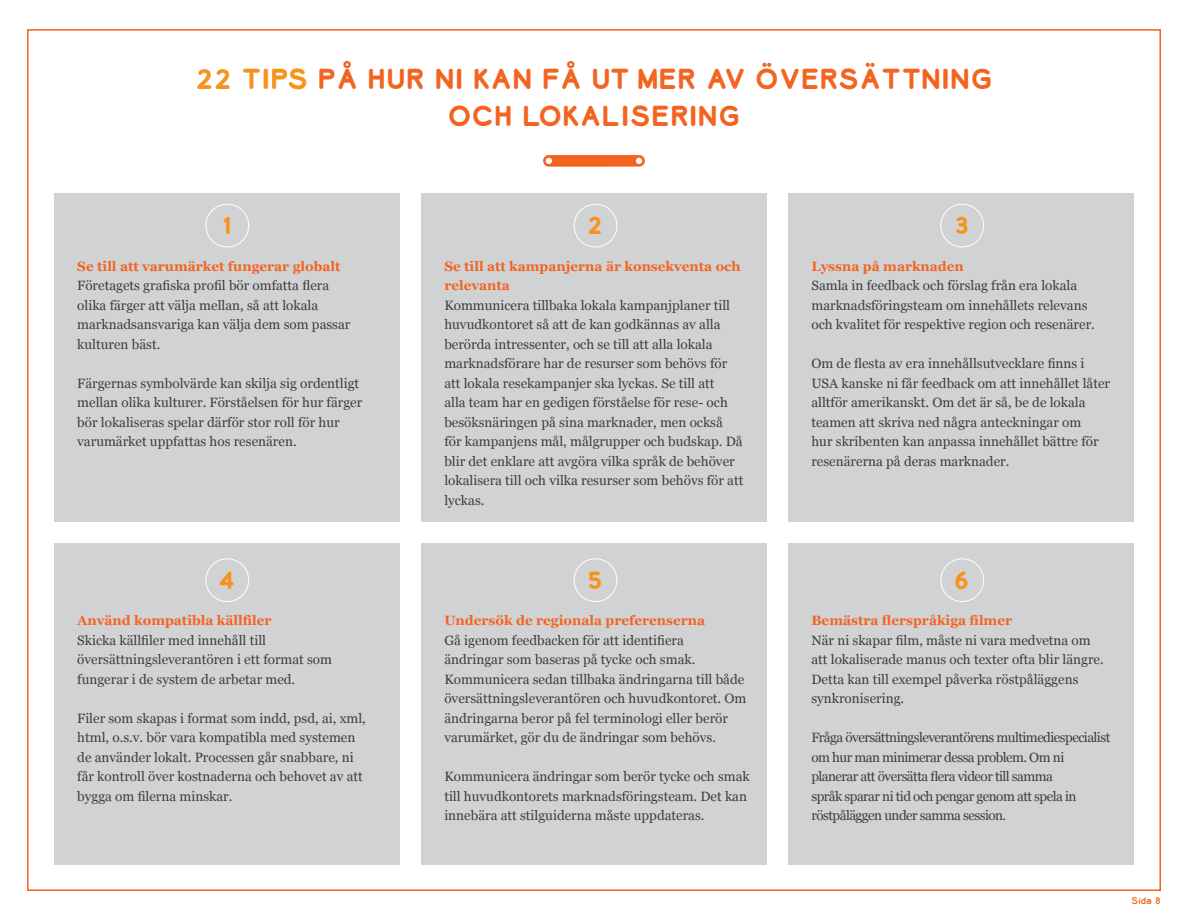
<style>
.page{position:relative;width:1188px;height:918px;background:#fff}
.page>*{position:absolute;margin:0;border:0;box-sizing:border-box;transform-origin:0 0}
.Lion_Main_Title{font:700 27px/37.5px "Lionbridge Sans";color:#f36421;text-align:center}
.Lion_Body{font:700 23.4px "Lionbridge Sans";color:#f7931d}
.t1{font:13.5px/19.5px "Georgia";color:#3e3e3f}
.t2{font:13.5px/19.5px "Georgia";letter-spacing:-.04em;color:#3e3e3f}
.t3{font:700 13.5px/19.5px "Georgia";color:#f36421}
.Lion_Intro{font:9px "Lionbridge Sans";color:#f36421}
.s1{color:#f7931d}
</style>
<div class="page">
<div style="left:54px;top:193px;width:346px;height:329px;background:#d1d2d4"></div>
<div style="left:788px;top:193px;width:346px;height:329px;background:#d1d2d4"></div>
<div style="left:421px;top:193px;width:346px;height:329px;background:#d1d2d4"></div>
<div style="left:54px;top:543px;width:346px;height:321px;background:#d1d2d4"></div>
<div style="left:788px;top:543px;width:346px;height:321px;background:#d1d2d4"></div>
<div style="left:421px;top:543px;width:346px;height:321px;background:#d1d2d4"></div>
<svg style="left:543px;top:155px;width:102px;height:12px"></svg>
<div style="left:205px;top:204px;width:44px;height:43px;border:1px solid #fff;border-radius:50%"></div>
<div style="left:940px;top:204px;width:44px;height:43px;border:1px solid #fff;border-radius:50%"></div>
<div style="left:574px;top:204px;width:43px;height:43px;border:1px solid #fff;border-radius:50%"></div>
<div style="left:205px;top:558px;width:44px;height:44px;border:1px solid #fff;border-radius:50%"></div>
<div style="left:940px;top:558px;width:44px;height:44px;border:1px solid #fff;border-radius:50%"></div>
<div style="left:574px;top:558px;width:43px;height:44px;border:1px solid #fff;border-radius:50%"></div>
<p class="Lion_Main_Title" style="left:195px;top:59px;width:799px"><span class="s1">22 TIPS</span> PÅ HUR NI KAN FÅ UT MER AV ÖVERSÄTTNING<br>OCH LOKALISERING</p>
<p class="Lion_Body" style="left:222px;top:209px;width:11px">1</p>
<p class="Lion_Body" style="left:587px;top:209px;width:18px">2</p>
<p class="Lion_Body" style="left:955px;top:209px;width:16px">3</p>
<p class="t3" style="left:77px;top:256px;width:265px">Se till att varumärket fungerar globalt</p>
<p class="t1" style="left:77px;top:275px;width:275px">Företagets grafiska profil bör omfatta flera olika färger att välja mellan, så att lokala marknadsansvariga kan välja dem som passar kulturen bäst.</p>
<p class="t1" style="left:77px;top:373px;width:286px">Färgernas symbolvärde kan skilja sig ordentligt mellan olika kulturer. Förståelsen för hur färger bör lokaliseras spelar därför stor roll för hur varumärket uppfattas hos resenären.</p>
<p class="t3" style="left:444px;top:256px;width:298px">Se till att kampanjerna är konsekventa och relevanta</p>
<p class="t1" style="left:444px;top:295px;width:301px">Kommunicera tillbaka lokala kampanjplaner till huvudkontoret så att de kan godkännas av alla berörda intressenter, och se till att alla lokala marknadsförare har de resurser som behövs för att lokala resekampanjer ska lyckas. Se till att<br>alla team har en gedigen förståelse för rese- och besöksnäringen på sina marknader, men också för kampanjens mål, målgrupper och budskap. Då blir det enklare att avgöra vilka språk de behöver lokalisera till och vilka resurser som behövs för att lyckas.</p>
<p class="t3" style="left:811px;top:256px;width:154px">Lyssna på marknaden</p>
<p class="t1" style="left:811px;top:275px;width:285px">Samla in feedback och förslag från era lokala marknadsföringsteam om innehållets relevans och kvalitet för respektive region och resenärer.</p>
<p class="t1" style="left:811px;top:353px;width:300px">Om de flesta av era innehållsutvecklare finns i USA kanske ni får feedback om att innehållet låter alltför amerikanskt. Om det är så, be de lokala teamen att skriva ned några anteckningar om<br>hur skribenten kan anpassa innehållet bättre för resenärerna på deras marknader.</p>
<p class="Lion_Body" style="left:219px;top:564px;width:17px">4</p>
<p class="Lion_Body" style="left:587px;top:564px;width:17px">5</p>
<p class="Lion_Body" style="left:954px;top:564px;width:17px">6</p>
<p class="t3" style="left:77px;top:610px;width:196px">Använd kompatibla källfiler</p>
<p class="t1" style="left:77px;top:630px;width:256px">Skicka källfiler med innehåll till översättningsleverantören i ett format som fungerar i de system de arbetar med.</p>
<p class="t1" style="left:77px;top:708px;width:290px">Filer som skapas i format som indd, psd, ai, xml, html, o.s.v. bör vara kompatibla med systemen de använder lokalt. Processen går snabbare, ni får kontroll över kostnaderna och behovet av att bygga om filerna minskar.</p>
<p class="t3" style="left:444px;top:610px;width:262px">Undersök de regionala preferenserna</p>
<p class="t1" style="left:444px;top:630px;width:304px">Gå igenom feedbacken för att identifiera ändringar som baseras på tycke och smak.<br>Kommunicera sedan tillbaka ändringarna till både översättningsleverantören och huvudkontoret. Om ändringarna beror på fel terminologi eller berör varumärket, gör du de ändringar som behövs.</p>
<p class="t1" style="left:444px;top:766px;width:307px">Kommunicera ändringar som berör tycke och smak till huvudkontorets marknadsföringsteam. Det kan innebära att stilguiderna måste uppdateras.</p>
<p class="t3" style="left:811px;top:610px;width:202px">Bemästra flerspråkiga filmer</p>
<p class="t1" style="left:811px;top:630px;width:294px">När ni skapar film, måste ni vara medvetna om att lokaliserade manus och texter ofta blir längre.<br>Detta kan till exempel påverka röstpåläggens synkronisering.</p>
<p class="t2" style="left:811px;top:727px;width:300px">Fråga översättningsleverantörens multimediespecialist om hur man minimerar dessa problem. Om ni planerar att översätta flera videor till samma<br>språk sparar ni tid och pengar genom att spela in röstpåläggen under samma session.</p>
<p class="Lion_Intro" style="left:1131px;top:894px;width:31px">Sida 8</p>
</div>
